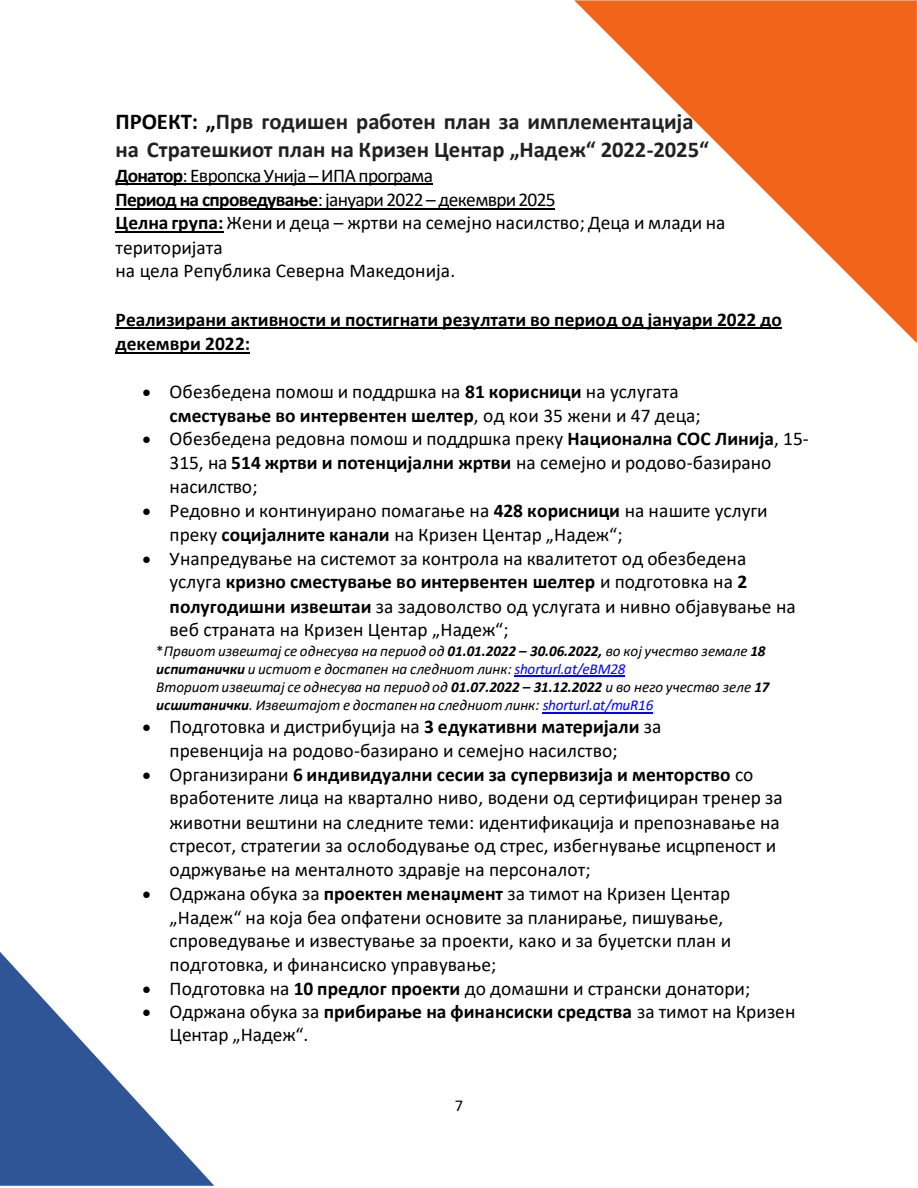
<style>
.page{position:relative;width:918px;height:1188px;background:#fff}
.page>*{position:absolute;margin:0;border:0;box-sizing:border-box;transform-origin:0 0}
.t1{font:700 22.65px/27.3px "Calibri";color:#212121}
.t2{font:19.5px/23.9px "Calibri";color:#000}
.t3{font:19.5px "Calibri";letter-spacing:-.035em;color:#000}
.t4{font:700 19.5px/24.2px "Calibri";color:#000}
.t5{font:16.5px "Calibri";color:#000}
.t6{font:italic 15.15px "Calibri";letter-spacing:-.005em;color:#000}
.s1{color:#000}
.s2{font-weight:700}
.s3{font-style:normal}
.s4{color:#00f}
</style>
<div class="page">
<svg style="left:572px;top:0;width:345px;height:343px"></svg>
<svg style="left:0;top:952px;width:214px;height:234px"></svg>
<hr style="left:116px;top:184px;width:317px;height:1px;background:#000">
<hr style="left:116px;top:208px;width:439px;height:1px;background:#000">
<hr style="left:116px;top:232px;width:108px;height:1px;background:#000">
<hr style="left:116px;top:328px;width:666px;height:1px;background:#000">
<hr style="left:116px;top:352px;width:134px;height:1px;background:#000">
<hr style="left:515px;top:676px;width:110px;height:1px;background:#00f">
<hr style="left:543px;top:712px;width:110px;height:1px;background:#00f">
<h2 class="t1" style="left:116px;top:110px;width:595px"><span class="s1">ПРОЕКТ: „</span>Прв годишен работен план за имплементација на Стратешкиот план на Кризен Центар „Надеж“ 2022-2025“</h2>
<p class="t3" style="left:116px;top:167px;width:319px"><span class="s2">Донатор</span>: Европска Унија – ИПА програма</p>
<p class="t3" style="left:116px;top:191px;width:442px"><span class="s2">Период на спроведување</span>: јануари 2022 – декември2025</p>
<p class="t2" style="left:116px;top:212px;width:612px"><span class="s2">Целна група:</span> Жени и деца – жртви на семејно насилство; Деца и млади на територијата</p>
<p class="t2" style="left:116px;top:260px;width:341px">на цела Република Северна Македонија.</p>
<h3 class="t4" style="left:116px;top:309px;width:668px">Реализирани активности и постигнати резултати во период од јануари 2022 до декември 2022:</h3>
<p class="t2" style="left:170px;top:381px;width:533px;text-indent:-27px">• Обезбедена помош и поддршка на <span class="s2">81 корисници</span> на услугата <span class="s2">сместување во интервентен шелтер</span>, од кои 35 жени и 47 деца;</p>
<p class="t2" style="left:170px;top:429px;width:641px;text-indent:-27px">• Обезбедена редовна помош и поддршка преку <span class="s2">Национална СОС Линија</span>, 15-<br>315, на <span class="s2">514 жртви и потенцијални жртви</span> на семејно и родово-базирано насилство;</p>
<p class="t2" style="left:170px;top:500px;width:600px;text-indent:-27px">• Редовно и континуирано помагање на <span class="s2">428 корисници</span> на нашите услуги преку <span class="s2">социјалните канали</span> на Кризен Центар „Надеж“;</p>
<p class="t2" style="left:170px;top:548px;width:628px;text-indent:-27px">• Унапредување на системот за контрола на квалитетот од обезбедена услуга <span class="s2">кризно сместување во интервентен шелтер</span> и подготовка на <span class="s2">2 полугодишни извештаи</span> за задоволство од услугата и нивно објавување на веб страната на Кризен Центар „Надеж“;</p>
<p class="t6" style="left:156px;top:644px;width:611px"><span class="s3">*</span>Првиот извештај се однесува на период од <span class="s2">01.01.2022 – 30.06.2022,</span> во кој учество земале <span class="s2">18</span></p>
<p class="t6" style="left:156px;top:663px;width:471px"><span class="s2">испитанички</span> и истиот е достапен на следниот линк: <span class="s4">shorturl.at/eBM28</span></p>
<p class="t6" style="left:156px;top:681px;width:615px">Вториотизвештај се однесува на период од <span class="s2">01.07.2022 – 31.12.2022</span> и во него учество зеле <span class="s2">17</span></p>
<p class="t6" style="left:156px;top:699px;width:499px"><span class="s2">исшитанички</span>. Извештајот е достапен на следниот линк: <span class="s4">shorturl.at/muR16</span></p>
<p class="t2" style="left:170px;top:716px;width:493px;text-indent:-27px">• Подготовка и дистрибуција на <span class="s2">3 едукативни материјали</span> за превенција на родово-базирано и семејно насилство;</p>
<p class="t2" style="left:170px;top:764px;width:615px;text-indent:-27px">• Организирани <span class="s2">6 индивидуални сесии за супервизија и менторство</span> со вработените лица на квартално ниво, водени од сертифициран тренер за животни вештини на следните теми: идентификација и препознавање на стресот, стратегии за ослободување од стрес, избегнување исцрпеност и одржување на менталното здравје на персоналот;</p>
<p class="t2" style="left:170px;top:883px;width:563px;text-indent:-27px">• Oдржана обука за <span class="s2">проектен менаџмент</span> за тимот на Кризен Центар „Надеж“ на која беа опфатени основите за планирање, пишување, спроведување и известување за проекти, како и за буџетски план и подготовка, и финансиско управување;</p>
<p class="t2" style="left:143px;top:978px;width:609px">• Подготовка на <span class="s2">10 предлог проекти</span> до домашни и странски донатори;</p>
<p class="t2" style="left:170px;top:1002px;width:627px;line-height:23.1px;text-indent:-27px">• Oдржана обука за <span class="s2">прибирање на финансиски средства</span> за тимот на Кризен<br>Центар „Надеж“.</p>
<p class="t5" style="left:455px;top:1099px;width:10px">7</p>
</div>
